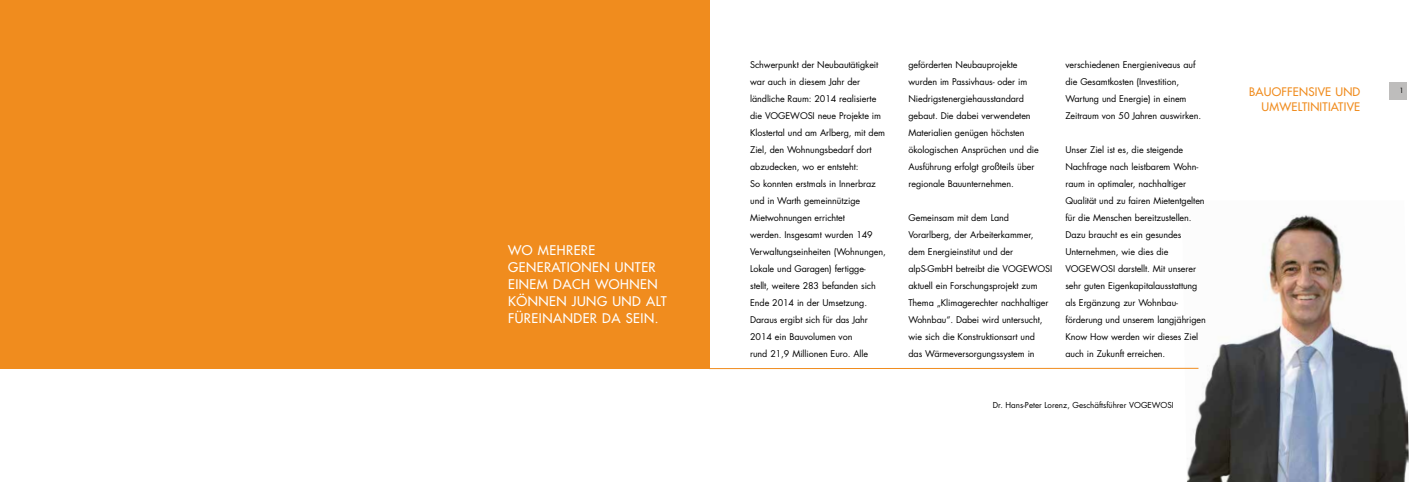
<style>
.page{position:relative;width:1418px;height:482px;background:#fff}
.page>*{position:absolute;margin:0;border:0;box-sizing:border-box;transform-origin:0 0}
.t1{font:500 13px/17px "Futura Std";letter-spacing:.04em;color:#fff}
.t2{font:500 11.5px/15px "Futura Std";letter-spacing:.02em;color:#f08c1e;text-align:right}
.t3{font:9px/17px "Futura Std";letter-spacing:-.01em;color:#000}
.t4{font:8px "Futura Std";color:#000}
.t5{font:7px "Futura Std";color:#000}
</style>
<div class="page">
<div style="left:1389px;top:82px;width:17px;height:17px;background:#bebdbc"></div>
<img style="left:1181px;top:214px;width:227px;height:268px">
<hr style="left:709px;top:368px;width:489px;height:1px;background:#f08c1e">
<div style="left:0;top:0;width:709px;height:369px;background:#f08c1e"></div>
<h1 class="t1" style="left:508px;top:242px;width:160px">WO MEHRERE<br>GENERATIONEN UNTER<br>EINEM DACH WOHNEN<br>KÖNNEN JUNG UND ALT<br>FÜREINANDER DA SEIN.</h1>
<p class="t3" style="left:908px;top:56px;width:132px">geförderten Neubauprojekte wurden im Passivhaus- oder im<br>Niedrigstenergiehausstandard gebaut. Die dabei verwendeten<br>Materialien genügen höchsten ökologischen Ansprüchen und die<br>Ausführung erfolgt großteils über regionale Bauunternehmen.</p>
<p class="t3" style="left:908px;top:209px;width:145px">Gemeinsam mit dem Land<br>Vorarlberg, der Arbeiterkammer, dem Energieinstitut und der alpS-GmbH betreibt die VOGEWOSI aktuell ein Forschungsprojekt zum<br>Thema „Klimagerechter nachhaltiger<br>Wohnbau“. Dabei wird untersucht, wie sich die Konstruktionsart und<br>das Wärmeversorgungssystem in</p>
<p class="t3" style="left:750px;top:56px;width:137px">Schwerpunkt der Neubautätigkeit war auch in diesem Jahr der ländliche Raum: 2014 realisierte die VOGEWOSI neue Projekte im<br>Klostertal und am Arlberg, mit dem<br>Ziel, den Wohnungsbedarf dort abzudecken, wo er entsteht:<br>So konnten erstmals in Innerbraz und in Warth gemeinnützige<br>Mietwohnungen errichtet<br>werden. Insgesamt wurden 149<br>Verwaltungseinheiten (Wohnungen,<br>Lokale und Garagen) fertigge&shy;stellt, weitere 283 befanden sich<br>Ende 2014 in der Umsetzung.<br>Daraus ergibt sich für das Jahr<br>2014 ein Bauvolumen von<br>rund 21,9 Millionen Euro. Alle</p>
<p class="t3" style="left:1065px;top:56px;width:137px">verschiedenen Energieniveaus auf die Gesamtkosten (Investition, Wartung und Energie) in einem Zeitraum von 50 Jahren auswirken.</p>
<p class="t3" style="left:1065px;top:141px;width:142px">Unser Ziel ist es, die steigende<br>Nachfrage nach leistbarem Wohn&shy;raum in optimaler, nachhaltiger<br>Qualität und zu fairen Mietentgelten für die Menschen bereitzustellen.<br>Dazu braucht es ein gesundes<br>Unternehmen, wie dies die<br>VOGEWOSI darstellt. Mit unserer sehr guten Eigenkapitalausstattung als Ergänzung zur Wohnbau&shy;förderung und unserem langjährigen<br>Know How werden wir dieses Ziel auch in Zukunft erreichen.</p>
<p class="t4" style="left:992px;top:400px;width:183px">Dr. Hans-Peter Lorenz, Geschäftsführer VOGEWOSI</p>
<p class="t2" style="left:1249px;top:85px;width:113px">BAUOFFENSIVE UND<br>UMWELTINITIATIVE</p>
<p class="t5" style="left:1399px;top:86px;width:6px">1</p>
</div>
